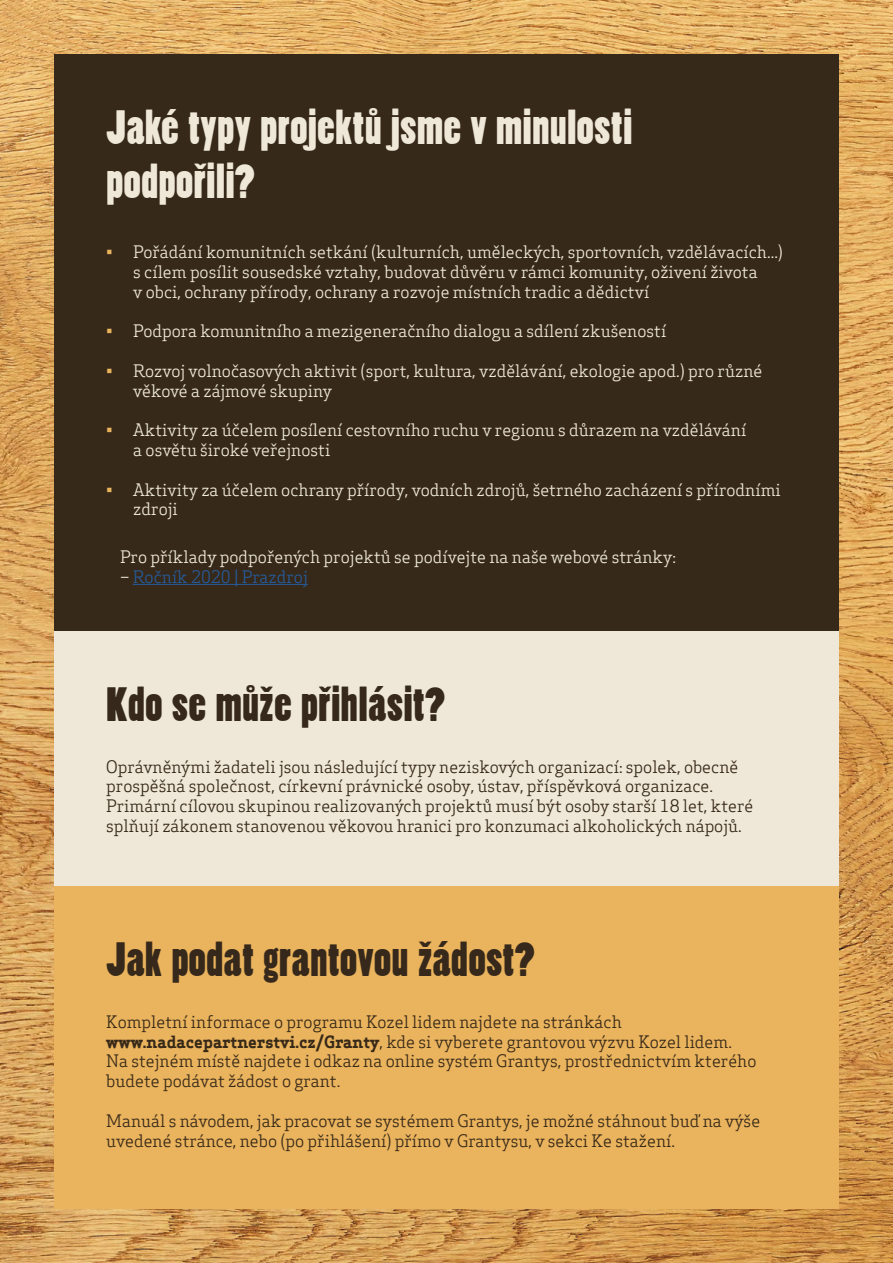
<style>
.page{position:relative;width:893px;height:1263px;background:#fff}
.page>*{position:absolute;margin:0;border:0;box-sizing:border-box;transform-origin:0 0}
.t1{font:45px "Poplar Kozel";color:#36291b}
.t2{font:45px/54px "Poplar Kozel";color:#efe8d9}
.t3{font:16.5px/19.8px "Apex Serif";color:#efe8d9}
.t4{font:16.5px/19.8px "Apex Serif";color:#372918}
.t5{font:16.5px "Apex Serif";color:#275b9b}
.s1{color:#eab35d}
.s2{color:#efe8d9}
.s3{font-weight:700}
</style>
<div class="page">
<img style="left:0;top:0;width:893px;height:1263px">
<div style="left:54px;top:54px;width:785px;height:1155px;background:#36291a"></div>
<div style="left:54px;top:631px;width:785px;height:578px;background:#efe8d9"></div>
<hr style="left:133px;top:584px;width:175px;height:1px;background:#275b9b">
<div style="left:54px;top:887px;width:785px;height:322px;background:#eab35d"></div>
<h1 class="t2" style="left:106px;top:102px;width:528px">Jaké typy projektů jsme v minulosti podpořili?</h1>
<p class="t3" style="left:133px;top:241px;width:651px;text-indent:-27px"><span class="s1">•</span> Pořádání komunitních setkání (kulturních, umě leckých, sportovních, vzdě lávacích...) s cílem posílit sousedské vztahy, budovat důvěru v rámci komunity, oživení života<br>v obci, ochrany přírody, ochrany a rozvoje místních tradic a dě dictví</p>
<p class="t3" style="left:106px;top:320px;width:561px"><span class="s1">•</span> Podpora komunitního a mezigeneračního dialogu a sdílení zkuš eností</p>
<p class="t3" style="left:133px;top:360px;width:625px;text-indent:-27px"><span class="s1">•</span> Rozvoj volnočasových aktivit (sport, kultura, vzdělávání, ekologie apod.) pro různé vě kové a zájmové skupiny</p>
<p class="t3" style="left:133px;top:419px;width:614px;text-indent:-27px"><span class="s1">•</span> Aktivity za úč elem posílení cestovního ruchu v regionu s důrazem na vzdělávání a osvětu široké veřejnosti</p>
<p class="t3" style="left:133px;top:478px;width:649px;text-indent:-27px"><span class="s1">•</span> Aktivity za úč elem ochrany přírody, vodních zdrojů, š etrného zacházení s přírodními zdroji</p>
<p class="t3" style="left:120px;top:546px;width:557px">Pro příklady podpoř ených projektů se podívejte na naš e webové stránky:</p>
<p class="t5" style="left:120px;top:564px;width:189px"><span class="s2">–</span> Ročník 2020 | Prazdroj</p>
<h1 class="t1" style="left:106px;top:678px;width:340px">Kdo se může přihlásit?</h1>
<p class="t4" style="left:106px;top:755px;width:649px">Oprávněnými žadateli jsou následující typy neziskových organizací: spolek, obecně prospěšná společnost, církevní právnické osoby, ústav, příspěvková organizace.<br>Primární cílovou skupinou realizovaných projektů musí být osoby starší 18 let, které splňují zákonem stanovenou věkovou hranici pro konzumaci alkoholických nápojů.</p>
<h1 class="t1" style="left:106px;top:933px;width:430px">Jak podat grantovou žádost?</h1>
<p class="t4" style="left:106px;top:1011px;width:652px">Kompletní informace o programu Kozel lidem najdete na stránkách <span class="s3">www.nadacepartnerstvi.cz/Granty</span>, kde si vyberete grantovou výzvu Kozel lidem.<br>Na stejném místě najdete i odkaz na online systém Grantys, prostřednictvím kterého budete podávat žádost o grant.</p>
<p class="t4" style="left:106px;top:1110px;width:655px">Manuál s návodem, jak pracovat se systémem Grantys, je možné stáhnout buď na výše uvedené stránce, nebo (po přihláš ení) přímo v Grantysu, v sekci Ke staž ení.</p>
</div>
